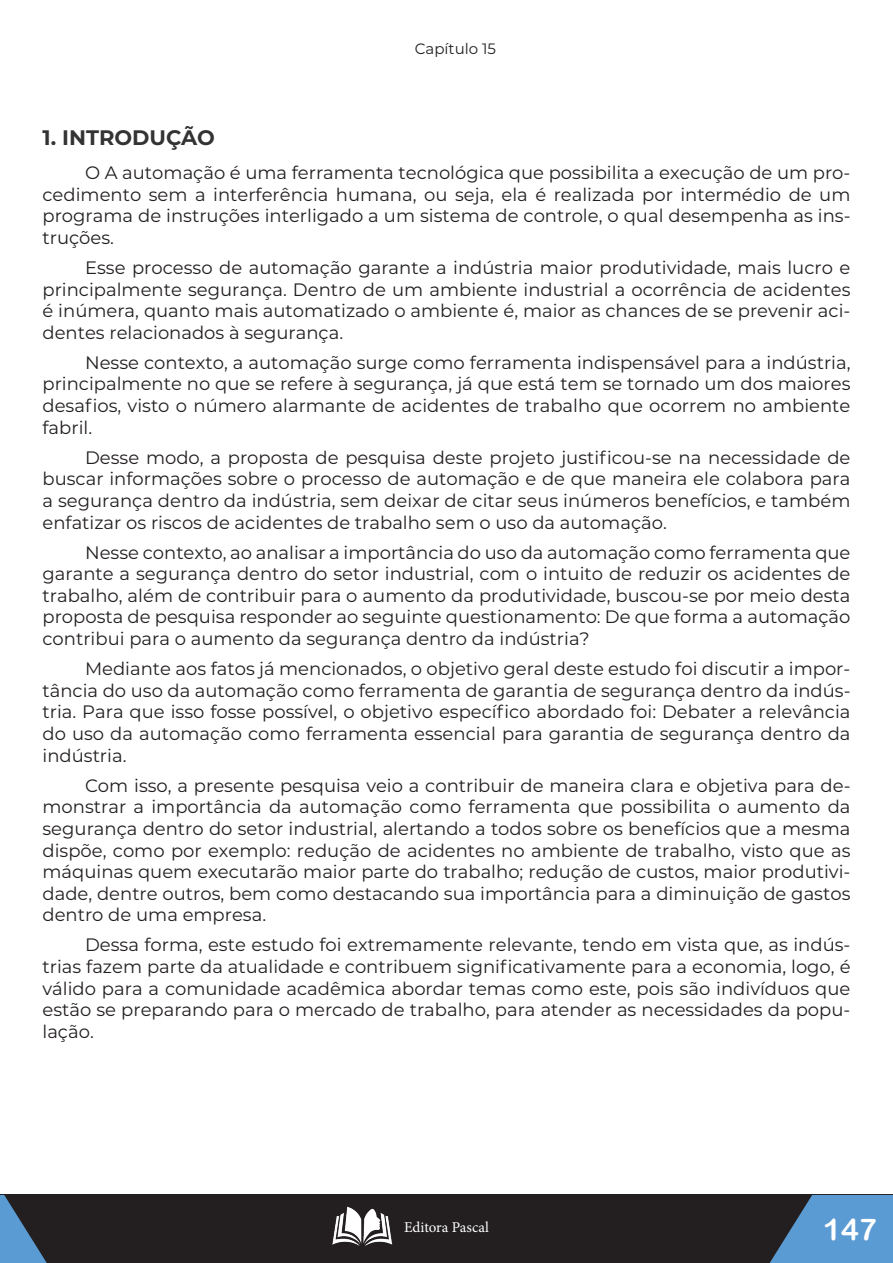
<style>
.page{position:relative;width:893px;height:1263px;background:#fff}
.page>*{position:absolute;margin:0;border:0;box-sizing:border-box;transform-origin:0 0}
.t1{font:30px "Arial Rounded MT Bold";color:#fff}
.t2{font:700 21px "Montserrat";color:#333}
.t3{font:18px/21.6px "Montserrat";color:#231f20;text-align:justify}
.t4{font:15px "Minion Pro";color:#fff}
.t5{font:15px "Montserrat";color:#231f20}
</style>
<div class="page">
<div style="left:0;top:1195px;width:893px;height:68px;background:#231f20"></div>
<svg style="left:770px;top:1195px;width:123px;height:68px"></svg>
<img style="left:332px;top:1206px;width:61px;height:40px">
<svg style="left:0;top:1195px;width:47px;height:68px"></svg>
<p class="t5" style="left:415px;top:38px;width:83px">Capítulo 15</p>
<p class="t2" style="left:43px;top:122px;width:174px">1. INTRODUÇÃO</p>
<p class="t3" style="left:43px;top:161px;width:809px;text-indent:43px">O A automação é uma ferramenta tecnológica que possibilita a execução de um pro&shy;cedimento sem a interferência humana, ou seja, ela é realizada por intermédio de um programa de instruções interligado a um sistema de controle, o qual desempenha as ins&shy;truções.</p>
<p class="t3" style="left:43px;top:256px;width:809px;text-indent:43px">Esse processo de automação garante a indústria maior produtividade, mais lucro e principalmente segurança. Dentro de um ambiente industrial a ocorrência de acidentes é inúmera, quanto mais automatizado o ambiente é, maior as chances de se prevenir aci&shy;dentes relacionados à segurança.</p>
<p class="t3" style="left:43px;top:351px;width:809px;text-indent:43px">Nesse contexto, a automação surge como ferramenta indispensável para a indústria, principalmente no que se refere à segurança, já que está tem se tornado um dos maiores desafios, visto o número alarmante de acidentes de trabalho que ocorrem no ambiente fabril.</p>
<p class="t3" style="left:43px;top:446px;width:809px;text-indent:43px">Desse modo, a proposta de pesquisa deste projeto justificou-se na necessidade de buscar informações sobre o processo de automação e de que maneira ele colabora para a segurança dentro da indústria, sem deixar de citar seus inúmeros benefícios, e também enfatizar os riscos de acidentes de trabalho sem o uso da automação.</p>
<p class="t3" style="left:43px;top:541px;width:809px;text-indent:43px">Nesse contexto, ao analisar a importância do uso da automação como ferramenta que garante a segurança dentro do setor industrial, com o intuito de reduzir os acidentes de trabalho, além de contribuir para o aumento da produtividade, buscou-se por meio desta proposta de pesquisa responder ao seguinte questionamento: De que forma a automação contribui para o aumento da segurança dentro da indústria?</p>
<p class="t3" style="left:43px;top:657px;width:809px;text-indent:43px">Mediante aos fatos já mencionados, o objetivo geral deste estudo foi discutir a impor&shy;tância do uso da automação como ferramenta de garantia de segurança dentro da indús&shy;tria. Para que isso fosse possível, o objetivo específico abordado foi: Debater a relevância do uso da automação como ferramenta essencial para garantia de segurança dentro da indústria.</p>
<p class="t3" style="left:43px;top:774px;width:809px;text-indent:43px">Com isso, a presente pesquisa veio a contribuir de maneira clara e objetiva para de&shy;monstrar a importância da automação como ferramenta que possibilita o aumento da segurança dentro do setor industrial, alertando a todos sobre os benefícios que a mesma dispõe, como por exemplo: redução de acidentes no ambiente de trabalho, visto que as máquinas quem executarão maior parte do trabalho; redução de custos, maior produtivi&shy;dade, dentre outros, bem como destacando sua importância para a diminuição de gastos dentro de uma empresa.</p>
<p class="t3" style="left:43px;top:933px;width:809px;text-indent:43px">Dessa forma, este estudo foi extremamente relevante, tendo em vista que, as indús&shy;trias fazem parte da atualidade e contribuem significativamente para a economia, logo, é válido para a comunidade acadêmica abordar temas como este, pois são indivíduos que estão se preparando para o mercado de trabalho, para atender as necessidades da popu&shy;lação.</p>
<p class="t4" style="left:404px;top:1217px;width:86px">Editora Pascal</p>
<h1 class="t1" style="left:823px;top:1211px;width:55px">147</h1>
</div>
